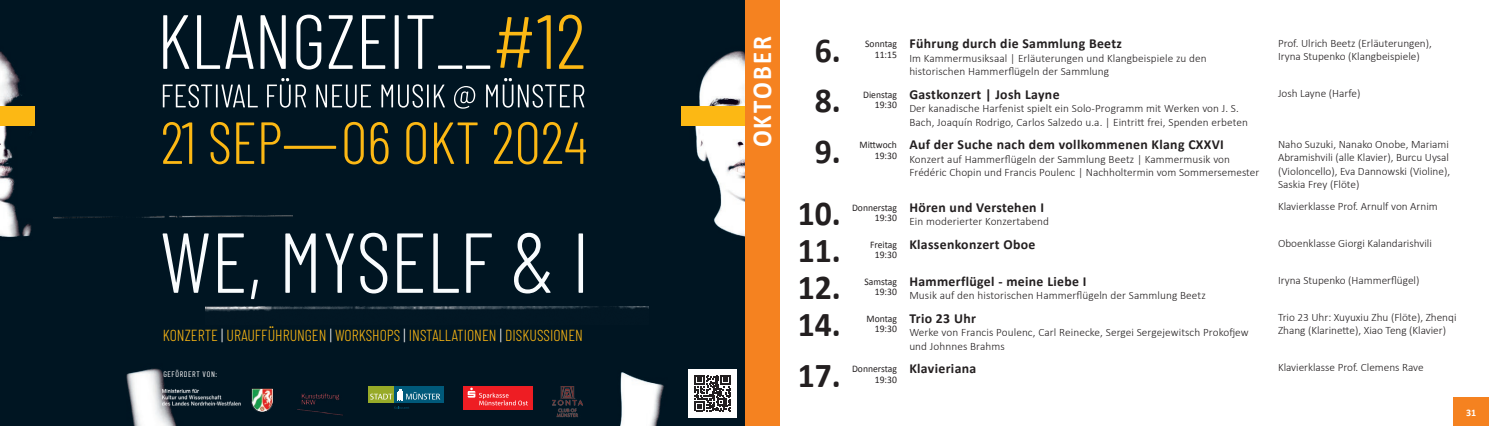
<style>
.page{position:relative;width:1489px;height:426px;background:#fff}
.page>*{position:absolute;margin:0;border:0;box-sizing:border-box;transform-origin:0 0}
.t1{font:300 84.62px "Barlow Condensed";color:#f9fcfe}
.t2{font:700 35px "Calibri";color:#231f20;scale:.96 1}
.t3{font:700 27.5px "Calibri";letter-spacing:.085em;color:#fff;scale:.9 1}
.t4{font:300 16px "Barlow Condensed";color:#fcb814}
.t5{font:700 13.75px "Calibri";letter-spacing:.025em;color:#231f20}
.t6{font:300 11.25px/13.5px "Calibri";letter-spacing:.005em;color:#231f20}
.t7{font:10px/10.4px "Calibri";color:#231f20;text-align:right;scale:.96 1}
.t8{font:700 10px "Calibri";color:#fff}
.t9{font:8px "Barlow Condensed";letter-spacing:.075em;color:#fff}
.s1{color:#fff}
</style>
<div class="page">
<div style="left:1453px;top:397px;width:35px;height:28px;background:#f58220"></div>
<div style="left:744px;top:0;width:36px;height:425px;background:#f58220"></div>
<div style="left:0;top:0;width:744px;height:425px;background:#001522"></div>
<img style="left:574px;top:51px;width:170px;height:374px">
<div style="left:681px;top:106px;width:63px;height:20px;background:#fcb814"></div>
<img style="left:0;top:51px;width:176px;height:374px">
<div style="left:0;top:105px;width:35px;height:20px;background:#fcb814"></div>
<img style="left:53px;top:212px;width:240px;height:6px">
<img style="left:205px;top:306px;width:443px;height:18px">
<svg style="left:497px;top:15px;width:86px;height:54px"></svg>
<svg style="left:163px;top:15px;width:327px;height:54px"></svg>
<svg style="left:163px;top:78px;width:421px;height:30px"></svg>
<svg style="left:163px;top:122px;width:423px;height:42px"></svg>
<div style="left:688px;top:368px;width:48px;height:48px;background:#fff"></div>
<svg style="left:694px;top:375px;width:36px;height:36px"></svg>
<img style="left:163px;top:388px;width:109px;height:22px">
<div style="left:368px;top:385px;width:26px;height:17px;background:#97aa28"></div>
<div style="left:394px;top:385px;width:49px;height:17px;background:#00597a"></div>
<svg style="left:370px;top:389px;width:70px;height:19px"></svg>
<img style="left:552px;top:385px;width:30px;height:31px">
<div style="left:464px;top:385px;width:69px;height:23px;background:#ee1d23"></div>
<svg style="left:467px;top:387px;width:61px;height:18px"></svg>
<img style="left:297px;top:393px;width:46px;height:23px">
<h1 class="t1" style="left:160px;top:201px;width:431px">WE, MYSELF &amp; I</h1>
<h3 class="t4" style="left:163px;top:323px;width:421px">KONZERTE <span class="s1">|</span> URAUFFÜHRUNGEN <span class="s1">|</span> WORKSHOPS <span class="s1">|</span> INSTALLATIONEN <span class="s1">|</span> DISKUSSIONEN</h3>
<p class="t9" style="left:163px;top:368px;width:55px">GEFÖRDERT VON:</p>
<h3 class="t3" style="left:744px;top:147px;width:125px;rotate:-90deg">OKTOBER</h3>
<p class="t7" style="left:865px;top:39px;width:35px">Sonntag<br>11:15</p>
<p class="t5" style="left:909px;top:35px;width:214px">Führung durch die Sammlung Beetz</p>
<h2 class="t2" style="left:814px;top:28px;width:29px">6.</h2>
<p class="t6" style="left:909px;top:51px;width:299px">Im Kammermusiksaal | Erläuterungen und Klangbeispiele zu den historischen Hammerflügeln der Sammlung</p>
<p class="t7" style="left:863px;top:89px;width:37px">Dienstag<br>19:30</p>
<p class="t5" style="left:909px;top:85px;width:152px">Gastkonzert | Josh Layne</p>
<p class="t6" style="left:909px;top:101px;width:340px">Der kanadische Harfenist spielt ein Solo-Programm mit Werken von J. S.<br>Bach, Joaquín Rodrigo, Carlos Salzedo u.a. | Eintritt frei, Spenden erbeten</p>
<h2 class="t2" style="left:814px;top:78px;width:29px">8.</h2>
<p class="t7" style="left:859px;top:140px;width:41px">Mittwoch<br>19:30</p>
<p class="t5" style="left:909px;top:136px;width:316px">Auf der Suche nach dem vollkommenen Klang CXXVI</p>
<p class="t6" style="left:909px;top:152px;width:351px">Konzert auf Hammerflügeln der Sammlung Beetz | Kammermusik von<br>Frédéric Chopin und Francis Poulenc | Nachholtermin vom Sommersemester</p>
<h2 class="t2" style="left:814px;top:129px;width:29px">9.</h2>
<p class="t6" style="left:1277px;top:35px;width:155px">Prof. Ulrich Beetz (Erläuterungen),</p>
<p class="t6" style="left:1277px;top:49px;width:143px">Iryna Stupenko (Klangbeispiele)</p>
<p class="t6" style="left:1277px;top:86px;width:84px">Josh Layne (Harfe)</p>
<p class="t6" style="left:1277px;top:136px;width:174px;text-align:justify">Naho Suzuki, Nanako Onobe, Mariami Abramishvili (alle Klavier), Burcu Uysal (Violoncello), Eva Dannowski (Violine), Saskia Frey (Flöte)</p>
<h2 class="t2" style="left:797px;top:191px;width:46px">10.</h2>
<p class="t7" style="left:852px;top:202px;width:48px">Donnerstag<br>19:30</p>
<p class="t5" style="left:909px;top:198px;width:136px">Hören und Verstehen I</p>
<p class="t6" style="left:909px;top:214px;width:141px">Ein moderierter Konzertabend</p>
<p class="t6" style="left:1277px;top:198px;width:161px">Klavierklasse Prof. Arnulf von Arnim</p>
<h2 class="t2" style="left:797px;top:228px;width:46px">11.</h2>
<p class="t7" style="left:870px;top:239px;width:29px;text-align:center">Freitag<br>19:30</p>
<p class="t5" style="left:909px;top:235px;width:128px">Klassenkonzert Oboe</p>
<p class="t6" style="left:1277px;top:235px;width:155px">Oboenklasse Giorgi Kalandarishvili</p>
<h2 class="t2" style="left:797px;top:265px;width:46px">12.</h2>
<p class="t7" style="left:864px;top:276px;width:35px">Samstag<br>19:30</p>
<p class="t5" style="left:909px;top:272px;width:179px">Hammerflügel - meine Liebe I</p>
<p class="t6" style="left:909px;top:288px;width:298px">Musik auf den historischen Hammerflügeln der Sammlung Beetz</p>
<p class="t6" style="left:1277px;top:272px;width:143px">Iryna Stupenko (Hammerflügel)</p>
<h2 class="t2" style="left:797px;top:301px;width:46px">14.</h2>
<p class="t7" style="left:866px;top:313px;width:33px">Montag<br>19:30</p>
<p class="t5" style="left:909px;top:309px;width:68px">Trio 23 Uhr</p>
<p class="t6" style="left:909px;top:324px;width:341px">Werke von Francis Poulenc, Carl Reinecke, Sergei Sergejewitsch Prokofjew und Johnnes Brahms</p>
<p class="t6" style="left:1277px;top:309px;width:180px">Trio 23 Uhr: Xuyuxiu Zhu (Flöte), Zhenqi</p>
<p class="t6" style="left:1277px;top:323px;width:169px">Zhang (Klarinette), Xiao Teng (Klavier)</p>
<h2 class="t2" style="left:797px;top:352px;width:46px">17.</h2>
<p class="t7" style="left:852px;top:363px;width:48px">Donnerstag<br>19:30</p>
<p class="t5" style="left:909px;top:359px;width:68px">Klavieriana</p>
<p class="t6" style="left:1277px;top:360px;width:147px">Klavierklasse Prof. Clemens Rave</p>
<p class="t8" style="left:1465px;top:405px;width:12px">31</p>
</div>
